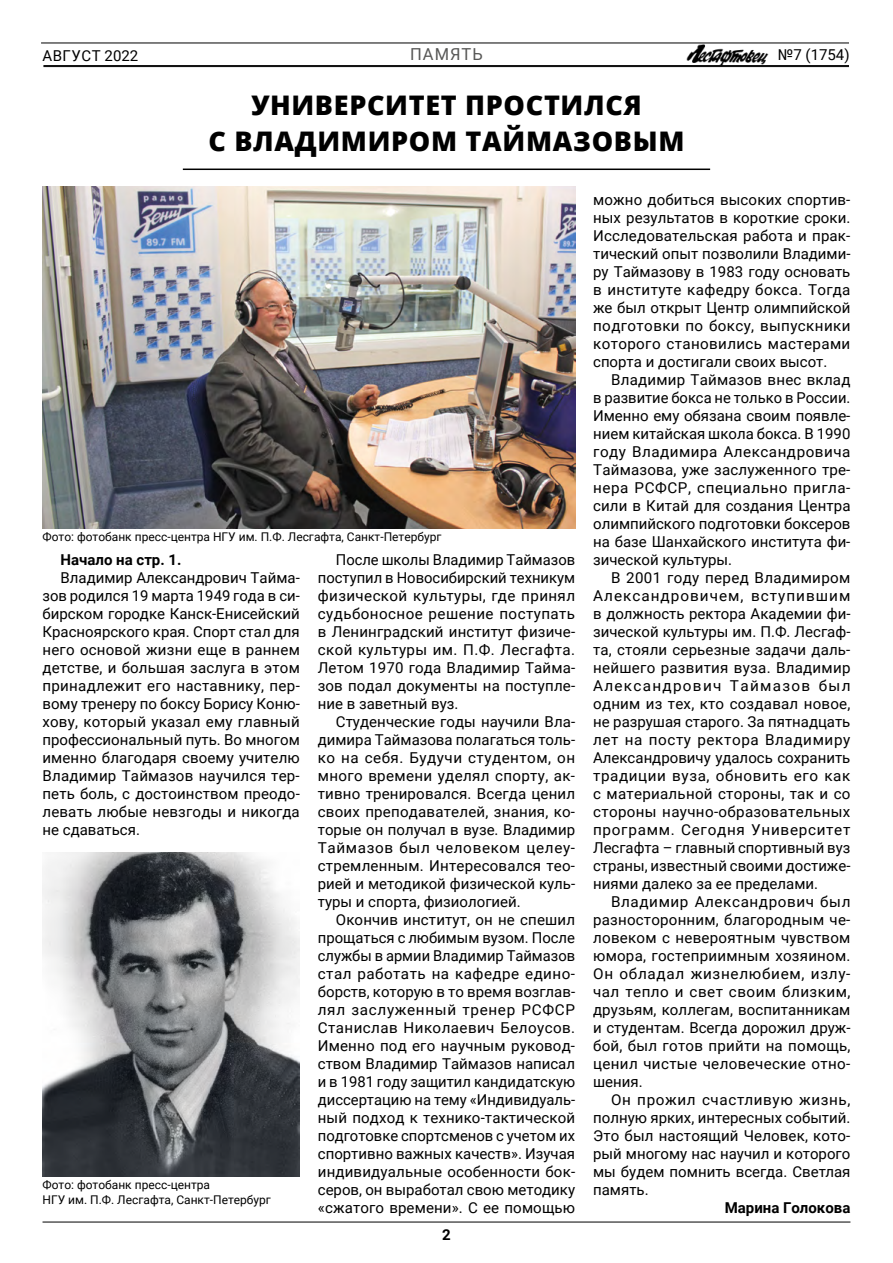
<style>
.page{position:relative;width:893px;height:1263px;background:#fff}
.page>*{position:absolute;margin:0;border:0;box-sizing:border-box;transform-origin:0 0}
.t1{font:800 27px/36px "Open Sans";letter-spacing:.025em;color:#000;text-align:center}
.t2{font:16.5px "Roboto";letter-spacing:.06em;color:#575756}
.t3{font:15px/18px "Roboto";color:#000;text-align:justify}
.t4{font:700 15px "Roboto";color:#000}
.t5{font:15px "Roboto";letter-spacing:.035em;color:#000}
.t6{font:12px/14.4px "Roboto";color:#000}
</style>
<div class="page">
<hr style="left:183px;top:169px;width:527px;height:1px;background:#000">
<hr style="left:43px;top:65px;width:806px;height:1px;background:#000">
<hr style="left:43px;top:66px;width:806px;height:1px;background:#000">
<hr style="left:41px;top:43px;width:808px;height:1px;background:#000">
<img style="left:687px;top:44px;width:81px;height:21px">
<hr style="left:43px;top:1222px;width:807px;height:1px;background:#000">
<img style="left:43px;top:187px;width:532px;height:342px">
<img style="left:43px;top:853px;width:257px;height:324px">
<p class="t5" style="left:42px;top:45px;width:97px">АВГУСТ 2022</p>
<p class="t3" style="left:778px;top:45px;width:73px">№7 (1754)</p>
<p class="t2" style="left:410px;top:43px;width:74px">ПАМЯТЬ</p>
<h1 class="t1" style="left:208px;top:85px;width:478px">УНИВЕРСИТЕТ ПРОСТИЛСЯ<br>С ВЛАДИМИРОМ ТАЙМАЗОВЫМ</h1>
<p class="t6" style="left:43px;top:529px;width:400px">Фото: фотобанк пресс-центра НГУ им. П.Ф. Лесгафта, Санкт-Петербург</p>
<p class="t4" style="left:61px;top:549px;width:122px">Начало на стр. 1.</p>
<p class="t3" style="left:43px;top:568px;width:259px;text-indent:18px">Владимир Александрович Тайма&shy;зов родился 19 марта 1949 года в си&shy;бирском городке Канск-Енисейский Красноярского края. Спорт стал для него основой жизни еще в раннем детстве, и большая заслуга в этом принадлежит его наставнику, пер&shy;вому тренеру по боксу Борису Коню&shy;хову, который указал ему главный профессиональный путь. Во многом именно благодаря своему учителю Владимир Таймазов научился тер&shy;петь боль, с достоинством преодо&shy;левать любые невзгоды и никогда не сдаваться.</p>
<p class="t6" style="left:43px;top:1177px;width:230px">Фото: фотобанк пресс-центра<br>НГУ им. П.Ф. Лесгафта, Санкт-Петербург</p>
<p class="t3" style="left:318px;top:550px;width:259px;text-indent:18px">После школы Владимир Таймазов поступил в Новосибирский техникум физической культуры, где принял судьбоносное решение поступать в Ленинградский институт физиче&shy;ской культуры им. П.Ф. Лесгафта.<br>Летом 1970 года Владимир Тайма&shy;зов подал документы на поступле&shy;ние в заветный вуз.</p>
<p class="t3" style="left:318px;top:712px;width:259px;text-indent:18px">Студенческие годы научили Вла&shy;димира Таймазова полагаться толь&shy;ко на себя. Будучи студентом, он много времени уделял спорту, ак&shy;тивно тренировался. Всегда ценил своих преподавателей, знания, ко&shy;торые он получал в вузе. Владимир Таймазов был человеком целеу&shy;стремленным. Интересовался тео&shy;рией и методикой физической куль&shy;туры и спорта, физиологией.</p>
<p class="t3" style="left:318px;top:910px;width:259px;text-indent:18px">Окончив институт, он не спешил прощаться с любимым вузом. После службы в армии Владимир Таймазов стал работать на кафедре едино&shy;борств, которую в то время возглав&shy;лял заслуженный тренер РСФСР Станислав Николаевич Белоусов.<br>Именно под его научным руковод&shy;ством Владимир Таймазов написал и в 1981 году защитил кандидатскую диссертацию на тему «Индивидуаль&shy;ный подход к технико-тактической подготовке спортсменов с учетом их спортивно важных качеств». Изучая индивидуальные особенности бок&shy;серов, он выработал свою методику «сжатого времени». С ее помощью</p>
<p class="t4" style="left:442px;top:1224px;width:10px">2</p>
<p class="t3" style="left:593px;top:190px;width:259px">можно добиться высоких спортив&shy;ных результатов в короткие сроки.<br>Исследовательская работа и прак&shy;тический опыт позволили Владими&shy;ру Таймазову в 1983 году основать в институте кафедру бокса. Тогда же был открыт Центр олимпийской подготовки по боксу, выпускники которого становились мастерами спорта и достигали своих высот.</p>
<p class="t3" style="left:593px;top:370px;width:259px;text-indent:18px">Владимир Таймазов внес вклад в развитие бокса не только в России.<br>Именно ему обязана своим появле&shy;нием китайская школа бокса. В 1990 году Владимира Александровича Таймазова, уже заслуженного тре&shy;нера РСФСР, специально пригла&shy;сили в Китай для создания Центра олимпийского подготовки боксеров на базе Шанхайского института фи&shy;зической культуры.</p>
<p class="t3" style="left:593px;top:568px;width:259px;text-indent:18px">В 2001 году перед Владимиром Александровичем, вступившим в должность ректора Академии фи&shy;зической культуры им. П.Ф. Лесгаф&shy;та, стояли серьезные задачи даль&shy;нейшего развития вуза. Владимир Александрович Таймазов был одним из тех, кто создавал новое, не разрушая старого. За пятнадцать лет на посту ректора Владимиру Александровичу удалось сохранить традиции вуза, обновить его как с материальной стороны, так и со стороны научно-образовательных программ. Сегодня Университет Лесгафта – главный спортивный вуз страны, известный своими достиже&shy;ниями далеко за ее пределами.</p>
<p class="t3" style="left:593px;top:892px;width:259px;text-indent:18px">Владимир Александрович был разносторонним, благородным че&shy;ловеком с невероятным чувством юмора, гостеприимным хозяином.<br>Он обладал жизнелюбием, излу&shy;чал тепло и свет своим близким, друзьям, коллегам, воспитанникам и студентам. Всегда дорожил друж&shy;бой, был готов прийти на помощь, ценил чистые человеческие отно&shy;шения.</p>
<p class="t3" style="left:593px;top:1090px;width:259px;text-indent:18px">Он прожил счастливую жизнь, полную ярких, интересных событий.<br>Это был настоящий Человек, кото&shy;рый многому нас научил и которого мы будем помнить всегда. Светлая память.</p>
<p class="t4" style="left:725px;top:1197px;width:127px">Марина Голокова</p>
</div>
